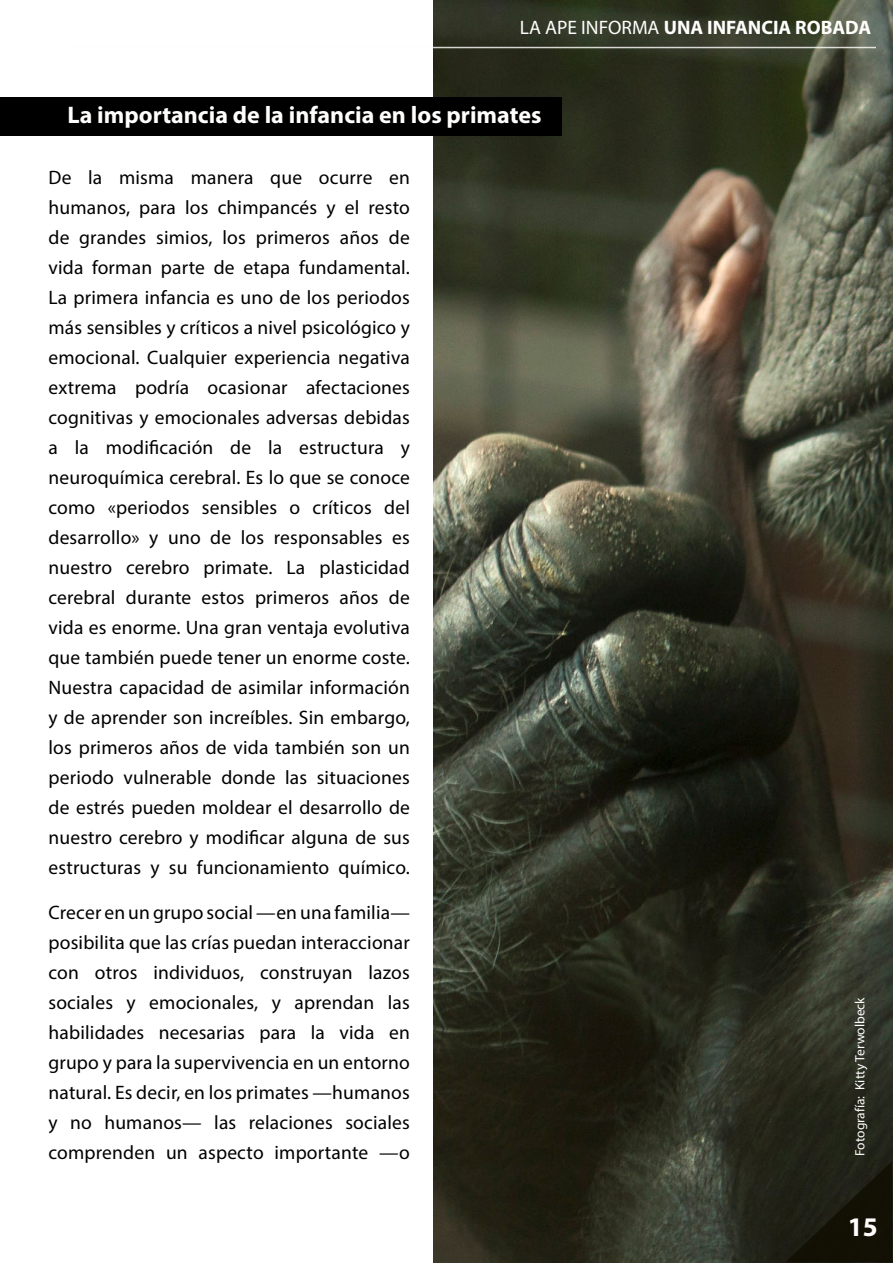
<style>
.page{position:relative;width:893px;height:1263px;background:#fff}
.page>*{position:absolute;margin:0;border:0;box-sizing:border-box;transform-origin:0 0}
.t1{font:700 27px "Myriad Pro";color:#fffefd}
.t2{font:700 24px "Myriad Pro";color:#fffefd}
.t3{font:19.5px/30px "Myriad Pro";letter-spacing:.01em;color:#000;text-align:justify}
.t4{font:700 19.5px "Myriad Pro";color:#fffefd}
.t5{font:13.5px "Myriad Pro";color:#fffefd}
.s1{font-weight:400}
</style>
<div class="page">
<img style="left:434px;top:0;width:459px;height:1263px">
<hr style="left:68px;top:47px;width:808px;height:1px;background:#fffefd">
<div style="left:0;top:98px;width:561px;height:38px;background:#000"></div>
<svg style="left:785px;top:1161px;width:107px;height:101px;background:#18180d"></svg>
<p class="t4" style="left:520px;top:15px;width:353px"><span class="s1">LA APE INFORMA</span> UNA INFANCIA ROBADA</p>
<p class="t2" style="left:67px;top:99px;width:476px">La importancia de la infancia en los primates</p>
<p class="t3" style="left:48px;top:162px;width:363px">De la misma manera que ocurre en humanos, para los chimpancés y el resto de grandes simios, los primeros años de vida forman parte de etapa fundamental.<br>La primera infancia es uno de los periodos más sensibles y críticos a nivel psicológico y emocional. Cualquier experiencia negativa extrema podría ocasionar afectaciones cognitivas y emocionales adversas debidas a la modificación de la estructura y neuroquímica cerebral. Es lo que se conoce como «periodos sensibles o críticos del desarrollo» y uno de los responsables es nuestro cerebro primate. La plasticidad cerebral durante estos primeros años de vida es enorme. Una gran ventaja evolutiva que también puede tener un enorme coste.<br>Nuestra capacidad de asimilar información y de aprender son increíbles. Sin embargo, los primeros años de vida también son un periodo vulnerable donde las situaciones de estrés pueden moldear el desarrollo de nuestro cerebro y modificar alguna de sus estructuras y su funcionamiento químico.</p>
<p class="t3" style="left:48px;top:897px;width:363px">Crecer en un grupo social —en una familia— posibilita que las crías puedan interaccionar con otros individuos, construyan lazos sociales y emocionales, y aprendan las habilidades necesarias para la vida en grupo y para la supervivencia en un entorno natural. Es decir, en los primates —humanos y no humanos— las relaciones sociales comprenden un aspecto importante —o</p>
<p class="t5" style="left:851px;top:1156px;width:160px;rotate:-90deg">Fotografía: Kitty Terwolbeck</p>
<h1 class="t1" style="left:848px;top:1209px;width:31px">15</h1>
</div>
